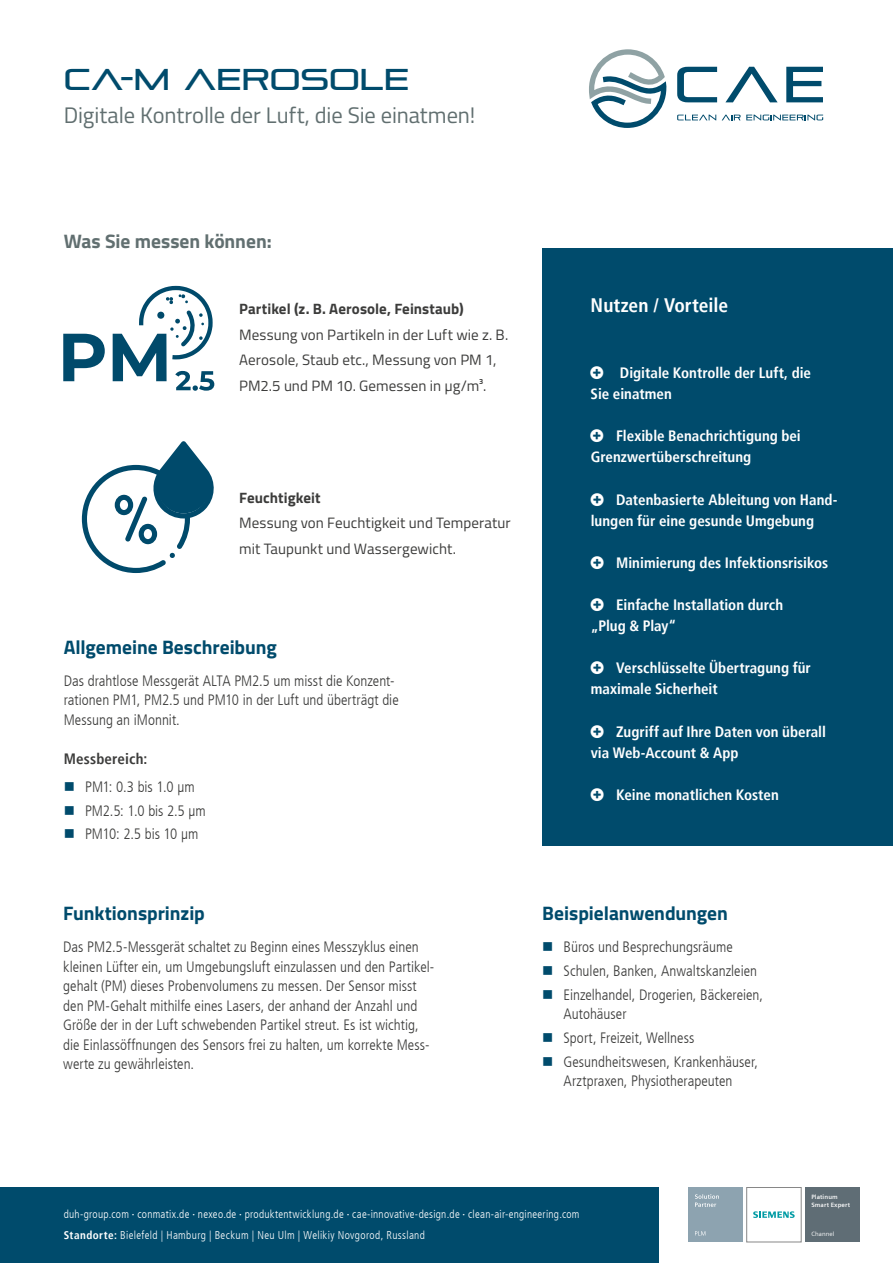
<style>
.page{position:relative;width:893px;height:1263px;background:#fff}
.page>*{position:absolute;margin:0;border:0;box-sizing:border-box;transform-origin:0 0}
.t1{font:30px "Pirulen Rg";letter-spacing:.005em;color:#004b6c}
.t2{font:22.5px "Titillium";letter-spacing:-.005em;color:#616f70}
.t3{font:700 19.5px "Titillium Web";color:#004b6c}
.t4{font:700 19.5px "Titillium Web";color:#616f70}
.t5{font:700 condensed 19.5px "Frutiger";color:#fff}
.t6{font:300 condensed 15px/19.5px "Frutiger";color:#3c3c3b}
.t7{font:700 condensed 15px/21px "Frutiger";color:#fff}
.t8{font:15px/25.5px "Titillium";letter-spacing:.005em;color:#3c3c3b}
.t9{font:700 15px "Titillium Web";letter-spacing:.005em;color:#3c3c3b}
.t10{font:700 condensed 15px "Frutiger";letter-spacing:.01em;color:#3c3c3b}
.t11{font:300 condensed 11.25px/20.1px "Frutiger";letter-spacing:.025em;color:#fff}
.t12{font:700 6.15px/8.1px "Siemens Sans";letter-spacing:.015em;color:#fff}
.t13{font:6.15px "Siemens Sans";letter-spacing:.015em;color:#fff}
.s1{font-weight:400}
.s2{font-weight:700}
</style>
<div class="page">
<svg style="left:589px;top:49px;width:77px;height:79px"></svg>
<svg style="left:677px;top:67px;width:40px;height:35px"></svg>
<svg style="left:725px;top:67px;width:53px;height:35px"></svg>
<svg style="left:786px;top:67px;width:37px;height:35px"></svg>
<svg style="left:677px;top:115px;width:39px;height:5px"></svg>
<svg style="left:722px;top:115px;width:101px;height:5px"></svg>
<div style="left:0;top:1187px;width:659px;height:76px;background:#004b6c"></div>
<div style="left:688px;top:1187px;width:55px;height:55px;background:#8da3b0"></div>
<svg style="left:695px;top:1194px;width:24px;height:13px"></svg>
<svg style="left:695px;top:1231px;width:10px;height:4px"></svg>
<div style="left:805px;top:1187px;width:55px;height:55px;background:#5f6d75"></div>
<svg style="left:753px;top:1211px;width:42px;height:7px"></svg>
<div style="left:746px;top:1187px;width:55px;height:55px;border:1px solid #878787"></div>
<div style="left:542px;top:248px;width:351px;height:598px;background:#004b6c"></div>
<svg style="left:63px;top:334px;width:42px;height:47px"></svg>
<svg style="left:113px;top:285px;width:102px;height:106px"></svg>
<svg style="left:82px;top:441px;width:132px;height:132px"></svg>
<h1 class="t1" style="left:64px;top:61px;width:347px">CA-M AEROSOLE</h1>
<h2 class="t2" style="left:64px;top:98px;width:413px">Digitale Kontrolle der Luft, die Sie einatmen!</h2>
<h3 class="t4" style="left:64px;top:227px;width:210px">Was Sie messen können:</h3>
<p class="t9" style="left:239px;top:297px;width:226px">Partikel (z. B. Aerosole, Feinstaub)</p>
<p class="t8" style="left:239px;top:321px;width:271px">Messung von Partikeln in der Luft wie z. B.<br>Aerosole, Staub etc., Messung von PM 1,<br>PM2.5 und PM 10. Gemessen in µg/m³.</p>
<p class="t9" style="left:239px;top:486px;width:83px">Feuchtigkeit</p>
<p class="t8" style="left:239px;top:510px;width:273px">Messung von Feuchtigkeit und Temperatur mit Taupunkt und Wassergewicht.</p>
<h3 class="t3" style="left:64px;top:632px;width:215px">Allgemeine Beschreibung</h3>
<p class="t6" style="left:64px;top:671px;width:336px">Das drahtlose Messgerät ALTA PM2.5 um misst die Konzent&shy;rationen PM1, PM2.5 und PM10 in der Luft und überträgt die<br>Messung an iMonnit.</p>
<p class="t10" style="left:64px;top:750px;width:85px">Messbereich:</p>
<p class="t6" style="left:85px;top:775px;width:122px;line-height:23.7px">PM1: 0.3 bis 1.0 μm<br>PM2.5: 1.0 bis 2.5 μm<br>PM10: 2.5 bis 10 μm</p>
<h3 class="t3" style="left:63px;top:898px;width:143px">Funktionsprinzip</h3>
<p class="t6" style="left:63px;top:937px;width:373px">Das PM2.5-Messgerät schaltet zu Beginn eines Messzyklus einen kleinen Lüfter ein, um Umgebungsluft einzulassen und den Partikel&shy;gehalt (PM) dieses Probenvolumens zu messen. Der Sensor misst den PM-Gehalt mithilfe eines Lasers, der anhand der Anzahl und Größe der in der Luft schwebenden Partikel streut. Es ist wichtig, die Einlassöffnungen des Sensors frei zu halten, um korrekte Mess&shy;werte zu gewährleisten.</p>
<h3 class="t5" style="left:591px;top:294px;width:139px">Nutzen / Vorteile</h3>
<p class="t7" style="left:591px;top:362px;width:222px">● Digitale Kontrolle der Luft, die<br>Sie einatmen</p>
<p class="t7" style="left:591px;top:426px;width:212px">● Flexible Benachrichtigung bei<br>Grenzwertüberschreitung</p>
<p class="t7" style="left:591px;top:489px;width:248px">● Datenbasierte Ableitung von Hand&shy;lungen für eine gesunde Umgebung</p>
<p class="t7" style="left:591px;top:552px;width:239px">● Minimierung des Infektionsrisikos</p>
<p class="t7" style="left:591px;top:594px;width:194px">● Einfache Installation durch „Plug &amp; Play“</p>
<p class="t7" style="left:591px;top:658px;width:222px">● Verschlüsselte Übertragung für maximale Sicherheit</p>
<p class="t7" style="left:591px;top:721px;width:237px">● Zugriff auf Ihre Daten von überall via Web-Account &amp; App</p>
<p class="t7" style="left:591px;top:784px;width:190px">● Keine monatlichen Kosten</p>
<h3 class="t3" style="left:542px;top:898px;width:187px">Beispielanwendungen</h3>
<p class="t6" style="left:563px;top:935px;width:201px;line-height:23.7px">Büros und Besprechungsräume<br>Schulen, Banken, Anwaltskanzleien<br>Einzelhandel, Drogerien, Bäckereien,</p>
<p class="t6" style="left:563px;top:1002px;width:196px;line-height:23.7px">Autohäuser<br>Sport, Freizeit, Wellness<br>Gesundheitswesen, Krankenhäuser,</p>
<p class="t6" style="left:563px;top:1071px;width:170px">Arztpraxen, Physiotherapeuten</p>
<p class="t11" style="left:64px;top:1204px;width:517px">duh-group.com <span class="s1">·</span> conmatix.de <span class="s1">·</span> nexeo.de <span class="s1">·</span> produktentwicklung.de <span class="s1">·</span> cae-innovative-design.de <span class="s1">·</span> clean-air-engineering.com<br><span class="s2">Standorte:</span> Bielefeld | Hamburg | Beckum | Neu Ulm | Welikiy Novgorod, Russland</p>
<p class="t12" style="left:811px;top:1192px;width:40px">Platinum<br>Smart Expert</p>
<p class="t13" style="left:811px;top:1230px;width:24px">Channel</p>
</div>
